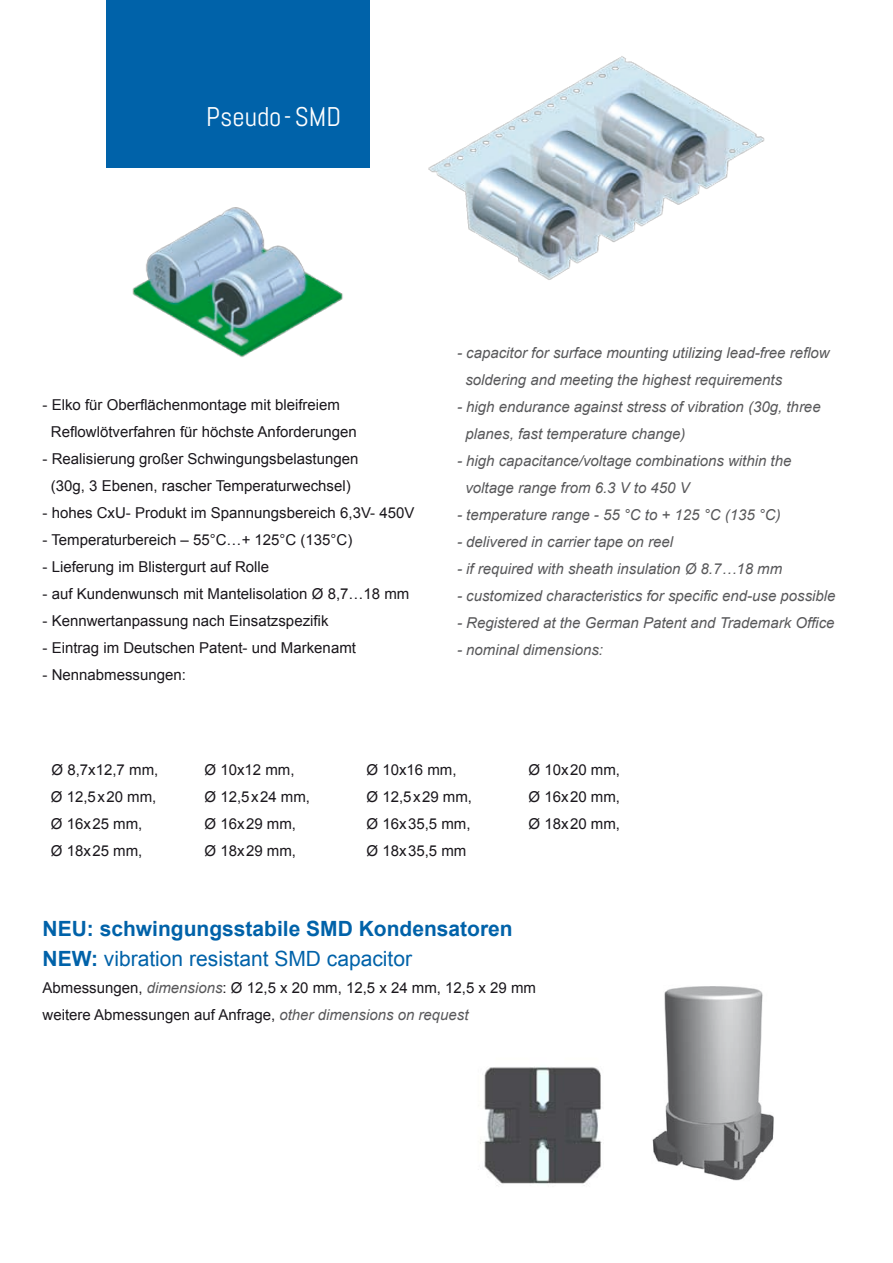
<style>
.page{position:relative;width:893px;height:1263px;background:#fff}
.page>*{position:absolute;margin:0;border:0;box-sizing:border-box;transform-origin:0 0}
.t1{font:27px "Abel";color:#fff}
.t2{font:700 21px/30px "Arial";color:#0062a9}
.t3{font:15px/27px "Arial";color:#1a171c}
.t4{font:italic 15px/27px "Arial";color:#58585a}
.s1{font-weight:400}
.s2{font-style:italic;color:#58585a}
</style>
<div class="page">
<img style="left:132px;top:207px;width:211px;height:150px">
<img style="left:428px;top:56px;width:337px;height:224px">
<img style="left:652px;top:986px;width:122px;height:195px">
<img style="left:480px;top:1067px;width:122px;height:119px">
<div style="left:106px;top:0;width:264px;height:167px;background:#0062a9"></div>
<p class="t1" style="left:206px;top:99px;width:137px">Pseudo - SMD</p>
<p class="t3" style="left:51px;top:391px;width:307px;text-indent:-8px">- Elko für Oberflächenmontage mit bleifreiem<br>Reflowlötverfahren für höchste Anforderungen</p>
<p class="t3" style="left:43px;top:445px;width:317px;text-align:center">- Realisierung großer Schwingungsbelastungen (30g, 3 Ebenen, rascher Temperaturwechsel)</p>
<p class="t3" style="left:43px;top:499px;width:373px">- hohes CxU- Produkt im Spannungsbereich 6,3V- 450V</p>
<p class="t3" style="left:43px;top:526px;width:311px">- Temperaturbereich – 55°C…+ 125°C (135°C)</p>
<p class="t3" style="left:43px;top:553px;width:228px">- Lieferung im Blistergurt auf Rolle</p>
<p class="t3" style="left:43px;top:580px;width:368px">- auf Kundenwunsch mit Mantelisolation Ø 8,7…18 mm</p>
<p class="t3" style="left:43px;top:607px;width:287px">- Kennwertanpassung nach Einsatzspezifik</p>
<p class="t3" style="left:43px;top:634px;width:315px">- Eintrag im Deutschen Patent- und Markenamt</p>
<p class="t3" style="left:43px;top:661px;width:145px">- Nennabmessungen:</p>
<p class="t4" style="left:465px;top:339px;width:366px;text-indent:-8px">- capacitor for surface mounting utilizing lead-free reflow soldering and meeting the highest requirements</p>
<p class="t4" style="left:465px;top:393px;width:357px;text-indent:-8px">- high endurance against stress of vibration (30g, three planes, fast temperature change)</p>
<p class="t4" style="left:465px;top:447px;width:327px;text-indent:-8px">- high capacitance/voltage combinations within the voltage range from 6.3 V to 450 V</p>
<p class="t4" style="left:457px;top:501px;width:325px">- temperature range - 55 °C to + 125 °C (135 °C)</p>
<p class="t4" style="left:457px;top:528px;width:217px">- delivered in carrier tape on reel</p>
<p class="t4" style="left:457px;top:555px;width:327px">- if required with sheath insulation Ø 8.7…18 mm</p>
<p class="t4" style="left:457px;top:582px;width:380px">- customized characteristics for specific end-use possible</p>
<p class="t4" style="left:457px;top:609px;width:379px">- Registered at the German Patent and Trademark Office</p>
<p class="t4" style="left:457px;top:636px;width:147px">- nominal dimensions:</p>
<p class="t3" style="left:52px;top:756px;width:108px">Ø 8,7x12,7 mm,</p>
<p class="t3" style="left:205px;top:756px;width:92px">Ø 10x12 mm,</p>
<p class="t3" style="left:367px;top:756px;width:92px">Ø 10x16 mm,</p>
<p class="t3" style="left:529px;top:756px;width:93px">Ø 10x20 mm,</p>
<p class="t3" style="left:51px;top:783px;width:107px">Ø 12,5x20 mm,</p>
<p class="t3" style="left:205px;top:783px;width:107px">Ø 12,5x24 mm,</p>
<p class="t3" style="left:367px;top:783px;width:107px">Ø 12,5x29 mm,</p>
<p class="t3" style="left:529px;top:783px;width:93px">Ø 16x20 mm,</p>
<p class="t3" style="left:51px;top:810px;width:93px">Ø 16x25 mm,</p>
<p class="t3" style="left:205px;top:810px;width:93px">Ø 16x29 mm,</p>
<p class="t3" style="left:367px;top:810px;width:106px">Ø 16x35,5 mm,</p>
<p class="t3" style="left:529px;top:810px;width:93px">Ø 18x20 mm,</p>
<p class="t3" style="left:51px;top:837px;width:93px">Ø 18x25 mm,</p>
<p class="t3" style="left:205px;top:837px;width:93px">Ø 18x29 mm,</p>
<p class="t3" style="left:367px;top:837px;width:101px">Ø 18x35,5 mm</p>
<p class="t2" style="left:43px;top:914px;width:472px">NEU: schwingungsstabile SMD Kondensatoren<br>NEW: <span class="s1">vibration resistant SMD capacitor</span></p>
<p class="t3" style="left:43px;top:974px;width:495px">Abmessungen, <span class="s2">dimensions</span>: Ø 12,5 x 20 mm, 12,5 x 24 mm, 12,5 x 29 mm weitere Abmessungen auf Anfrage, <span class="s2">other dimensions on request</span></p>
</div>
